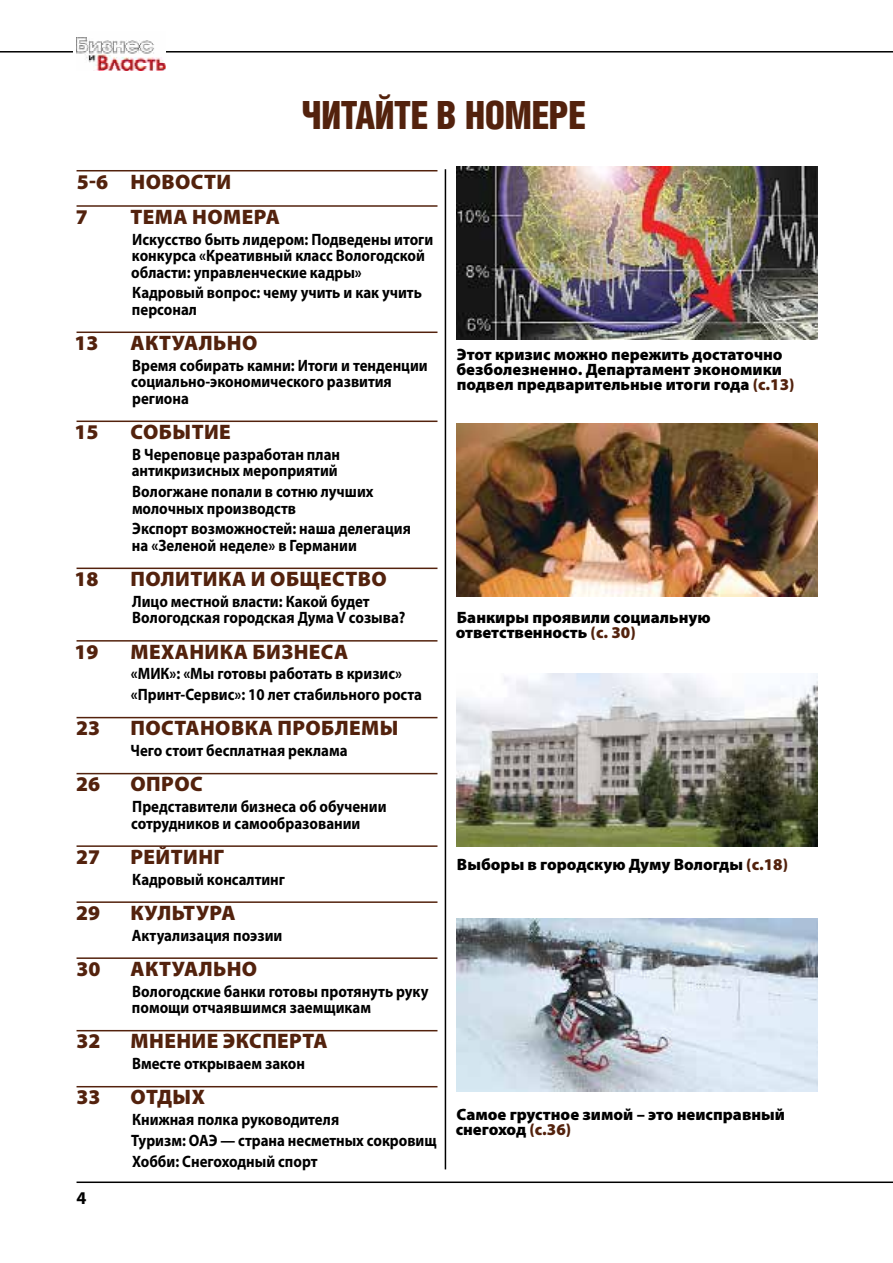
<style>
.page{position:relative;width:893px;height:1263px;background:#fff}
.page>*{position:absolute;margin:0;border:0;box-sizing:border-box;transform-origin:0 0}
.t1{font:39px "Helios Cond Black C";letter-spacing:-.02em;color:#53220d;scale:.95 1}
.t2{font:900 21px/35.2px "Myriad Pro";letter-spacing:.02em;color:#53220d}
.t3{font:900 21px "Myriad Pro";color:#53220d}
.t4{font:700 18px "Myriad Pro";color:#000}
.t5{font:700 16.5px/16.5px "Myriad Pro";color:#000;scale:.9 1}
.t6{font:900 16.5px/15px "Myriad Pro";color:#000}
.s1{color:#53220d}
</style>
<div class="page">
<img style="left:0;top:37px;width:893px;height:1146px">
<h1 class="t1" style="left:301px;top:93px;width:301px">Читайте в номере</h1>
<p class="t2" style="left:76px;top:164px;width:157px">5‑6 Новости<br>7 Т</p>
<p class="t2" style="left:143px;top:199px;width:138px">ема номера</p>
<p class="t5" style="left:131px;top:230px;width:337px">Искусство быть лидером: Подведены итоги конкурса «Креативный класс Вологодской области: управленческие кадры»</p>
<p class="t5" style="left:132px;top:284px;width:324px">Кадровый вопрос: чему учить и как учить персонал</p>
<p class="t2" style="left:75px;top:326px;width:184px">13 Актуально</p>
<p class="t5" style="left:131px;top:356px;width:331px">Время собирать камни: Итоги и тенденции социально-экономического развития региона</p>
<p class="t2" style="left:75px;top:415px;width:158px">15 Событие</p>
<p class="t5" style="left:132px;top:445px;width:233px">В Череповце разработан план антикризисных мероприятий</p>
<p class="t5" style="left:132px;top:483px;width:270px">Вологжане попали в сотню лучших молочных производств</p>
<p class="t5" style="left:132px;top:520px;width:311px">Экспорт возможностей: наша делегация на «Зеленой неделе» в Германии</p>
<p class="t2" style="left:75px;top:562px;width:26px">18</p>
<p class="t2" style="left:131px;top:562px;width:258px">Политика и общество</p>
<p class="t5" style="left:132px;top:592px;width:305px">Лицо местной власти: Какой будет<br>Вологодская городская Дума V созыва?</p>
<p class="t2" style="left:75px;top:634px;width:275px">19 Механика бизнеса</p>
<p class="t5" style="left:131px;top:663px;width:325px;line-height:20.7px">«МИК»: «Мы готовы работать в кризис» «Принт-Сервис»: 10 лет стабильного роста</p>
<p class="t2" style="left:76px;top:711px;width:26px">23</p>
<p class="t2" style="left:131px;top:711px;width:270px">Постановка проблемы</p>
<p class="t5" style="left:131px;top:742px;width:243px">Чего стоит бесплатная реклама</p>
<p class="t2" style="left:76px;top:767px;width:100px">26 ОПРОС</p>
<p class="t5" style="left:131px;top:798px;width:285px">Представители бизнеса об обучении сотрудников и самообразовании</p>
<p class="t2" style="left:76px;top:839px;width:150px">27 Рейтинг</p>
<p class="t5" style="left:132px;top:870px;width:171px">Кадровый консалтинг</p>
<p class="t3" style="left:76px;top:901px;width:161px">29 Культура</p>
<p class="t5" style="left:132px;top:926px;width:169px">Актуализация поэзии</p>
<p class="t2" style="left:76px;top:951px;width:182px">30 Актуально</p>
<p class="t5" style="left:132px;top:982px;width:331px">Вологодские банки готовы протянуть руку помощи отчаявшимся заемщикам</p>
<p class="t2" style="left:76px;top:1024px;width:46px">32 Мн</p>
<p class="t2" style="left:164px;top:1024px;width:165px">ение эксперта</p>
<p class="t5" style="left:132px;top:1055px;width:194px">Вместе открываем закон</p>
<p class="t2" style="left:76px;top:1080px;width:130px">33 Отдых</p>
<p class="t5" style="left:131px;top:1109px;width:341px;line-height:20.7px">Книжная полка руководителя<br>Туризм: ОАЭ — страна несметных сокровищ<br>Хобби: Снегоходный спорт</p>
<p class="t4" style="left:77px;top:1186px;width:11px">4</p>
<p class="t6" style="left:456px;top:347px;width:340px">Этот кризис можно пережить достаточно безболезненно. Департамент экономики подвел предварительные итоги года <span class="s1">(с.13)</span></p>
<p class="t6" style="left:456px;top:610px;width:256px">Банкиры проявили социальную ответственность <span class="s1">(с. 30)</span></p>
<p class="t6" style="left:457px;top:857px;width:333px">Выборы в городскую Думу Вологды <span class="s1">(с.18)</span></p>
<p class="t6" style="left:456px;top:1107px;width:331px">Cамое грустное зимой – это неисправный снегоход <span class="s1">(с.36)</span></p>
</div>
